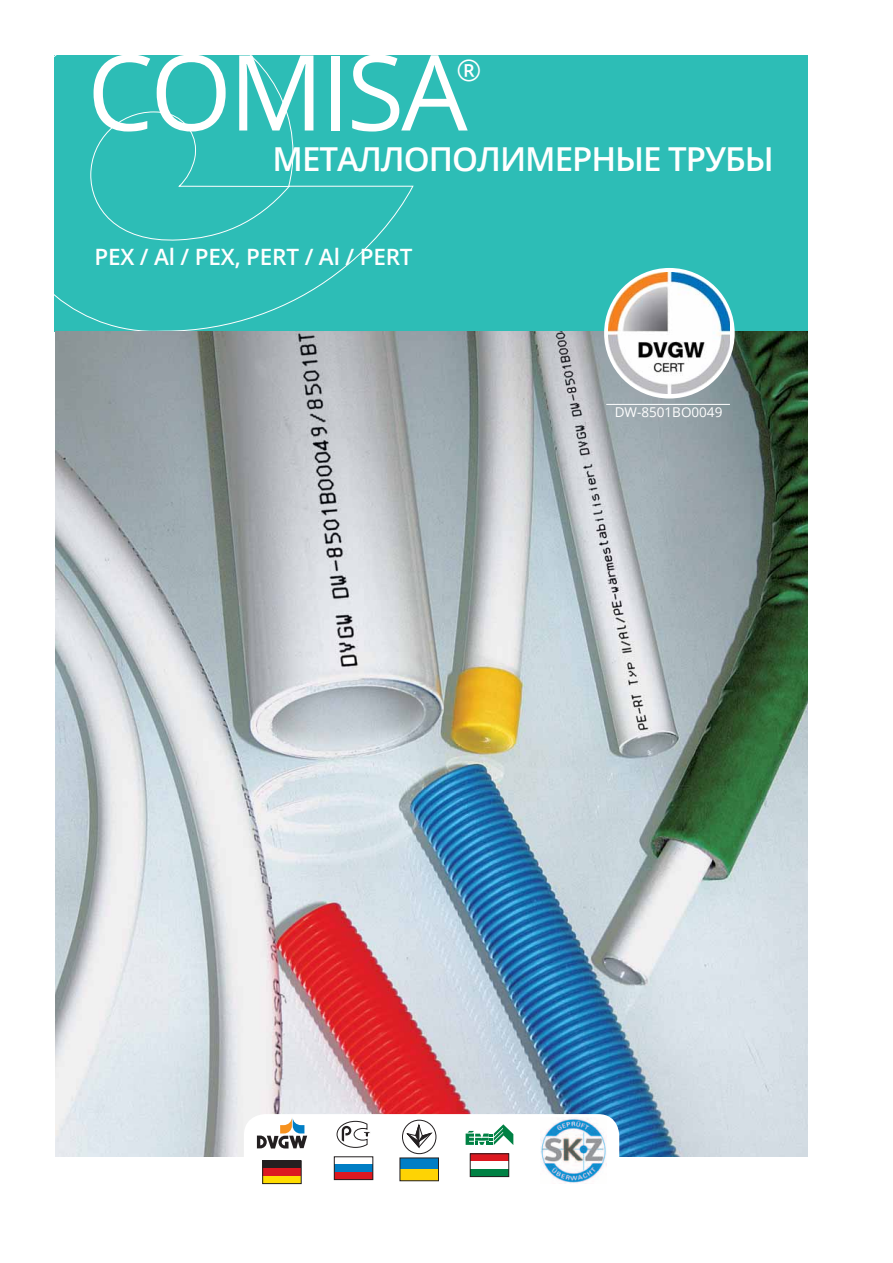
<style>
.page{position:relative;width:893px;height:1263px;background:#fff}
.page>*{position:absolute;margin:0;border:0;box-sizing:border-box;transform-origin:0 0}
.t1{font:105px "Open Sans";letter-spacing:-.03em;color:#fff}
.t2{font:600 33px "Open Sans";letter-spacing:-.03em;color:#fff}
.t3{font:30px "Open Sans";color:#fff}
.t4{font:600 22.5px "Open Sans";letter-spacing:-.01em;color:#fff}
.t5{font:13.5px "Open Sans";color:#fff}
</style>
<div class="page">
<div style="left:54px;top:55px;width:754px;height:277px;background:#2dbdb6"></div>
<svg style="left:54px;top:55px;width:359px;height:277px"></svg>
<img style="left:55px;top:332px;width:753px;height:825px">
<div style="left:244px;top:1114px;width:375px;height:65px;background:#fff;border-radius:21px"></div>
<div style="left:263px;top:1176px;width:38px;height:8px;background:#ffdc01"></div>
<div style="left:263px;top:1168px;width:38px;height:8px;background:#dc1820"></div>
<div style="left:263px;top:1161px;width:38px;height:7px;background:#231f20"></div>
<div style="left:262px;top:1161px;width:39px;height:23px;border:1px solid #231f20"></div>
<svg style="left:257px;top:1118px;width:50px;height:31px"></svg>
<div style="left:334px;top:1172px;width:39px;height:8px;background:#dc1820"></div>
<div style="left:334px;top:1164px;width:39px;height:8px;background:#007ec5"></div>
<div style="left:334px;top:1157px;width:39px;height:23px;border:1px solid #231f20"></div>
<svg style="left:336px;top:1120px;width:34px;height:28px"></svg>
<div style="left:400px;top:1169px;width:38px;height:12px;background:#fed304"></div>
<div style="left:400px;top:1158px;width:38px;height:11px;background:#007ec5"></div>
<div style="left:400px;top:1158px;width:39px;height:23px;border:1px solid #231f20"></div>
<svg style="left:405px;top:1124px;width:28px;height:24px"></svg>
<div style="left:402px;top:1120px;width:34px;height:34px;border:1px solid #231f20;border-radius:50%"></div>
<svg style="left:466px;top:1124px;width:47px;height:21px"></svg>
<div style="left:470px;top:1169px;width:39px;height:8px;background:#008144"></div>
<div style="left:470px;top:1154px;width:39px;height:7px;background:#dc1820"></div>
<div style="left:470px;top:1154px;width:39px;height:23px;border:1px solid #231f20"></div>
<img style="left:540px;top:1118px;width:67px;height:66px">
<img style="left:608px;top:272px;width:122px;height:122px">
<div style="left:604px;top:268px;width:131px;height:131px;border:3px solid #fff;border-radius:50%"></div>
<hr style="left:606px;top:404px;width:124px;height:1px;background:#fff">
<h1 class="t1" style="left:87px;top:18px;width:382px">COMISA</h1>
<h3 class="t3" style="left:456px;top:49px;width:26px">®</h3>
<h2 class="t2" style="left:273px;top:136px;width:503px">МЕТАЛЛОПОЛИМЕРНЫЕ ТРУБЫ</h2>
<p class="t4" style="left:94px;top:241px;width:320px">PEX / Al / PEX, PERT / Al / PERT</p>
<p class="t5" style="left:615px;top:402px;width:109px">DW-8501BO0049</p>
</div>
